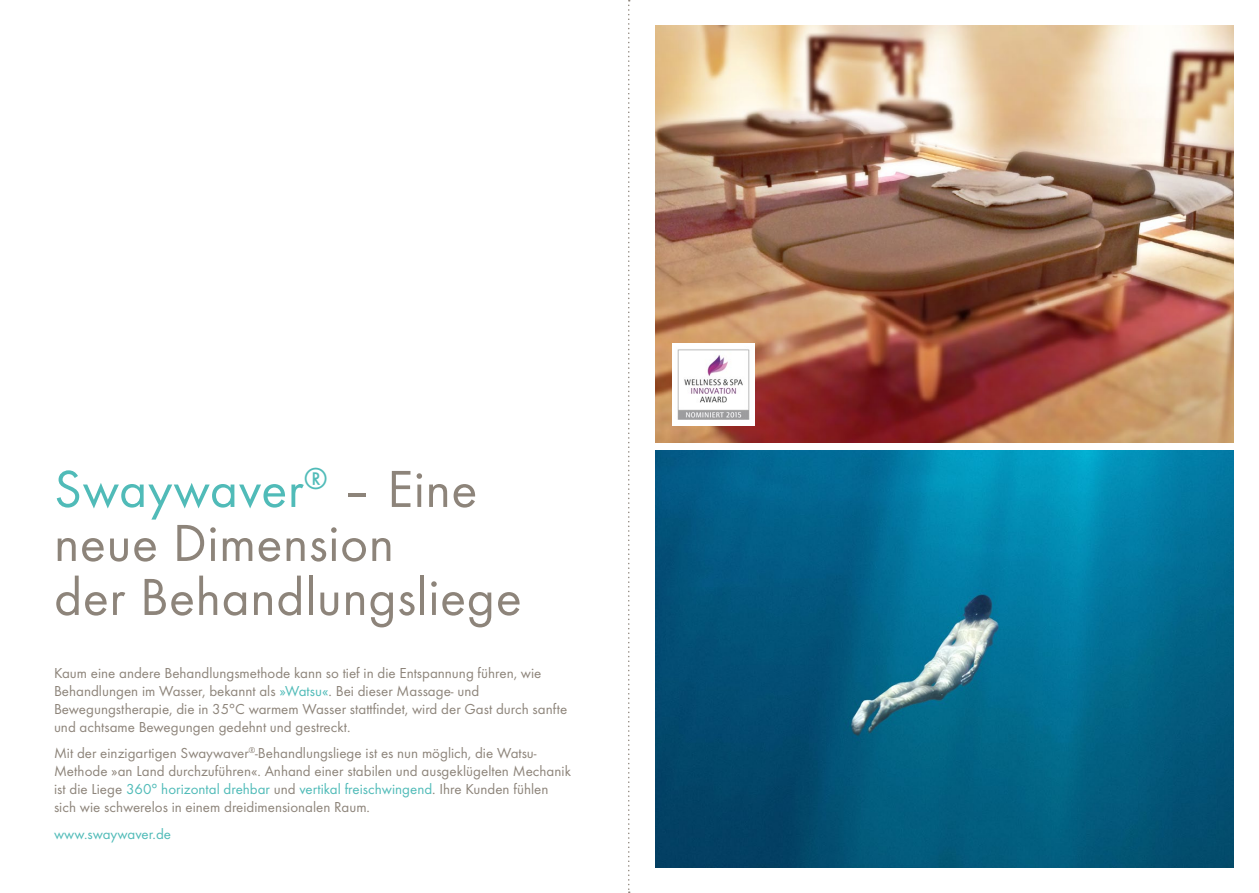
<style>
.page{position:relative;width:1259px;height:893px;background:#fff}
.page>*{position:absolute;margin:0;border:0;box-sizing:border-box;transform-origin:0 0}
.t1{font:54px/54px "Futura T";letter-spacing:.01em;color:#8d847a}
.t2{font:15px/18px "Futura T";color:#8d847a}
.t3{font:15px "Futura T";color:#50bbb8}
.s1{color:#50bbb8}
</style>
<div class="page">
<img style="left:655px;top:451px;width:578px;height:416px">
<img style="left:655px;top:26px;width:578px;height:416px">
<img style="left:672px;top:344px;width:83px;height:81px">
<svg style="left:628px;top:0;width:2px;height:893px"></svg>
<h1 class="t1" style="left:54px;top:461px;width:469px"><span class="s1">Swaywaver</span><sup>®</sup> – Eine neue Dimension<br>der Behandlungsliege</h1>
<p class="t2" style="left:54px;top:664px;width:515px">Kaum eine andere Behandlungsmethode kann so tief in die Entspannung führen, wie Behandlungen im Wasser, bekannt als <span class="s1">»Watsu«</span>. Bei dieser Massage- und Bewegungstherapie, die in 35°C warmem Wasser stattfindet, wird der Gast durch sanfte und achtsame Bewegungen gedehnt und gestreckt.</p>
<p class="t2" style="left:54px;top:744px;width:518px">Mit der einzigartigen Swaywaver<sup>®</sup>-Behandlungsliege ist es nun möglich, die Watsu-Methode »an Land durchzuführen«. Anhand einer stabilen und ausgeklügelten Mechanik ist die Liege <span class="s1">360° horizontal drehbar</span> und <span class="s1">vertikal freischwingend</span>. Ihre Kunden fühlen sich wie schwerelos in einem dreidimensionalen Raum.</p>
<p class="t3" style="left:54px;top:825px;width:119px">www.swaywaver.de</p>
</div>
